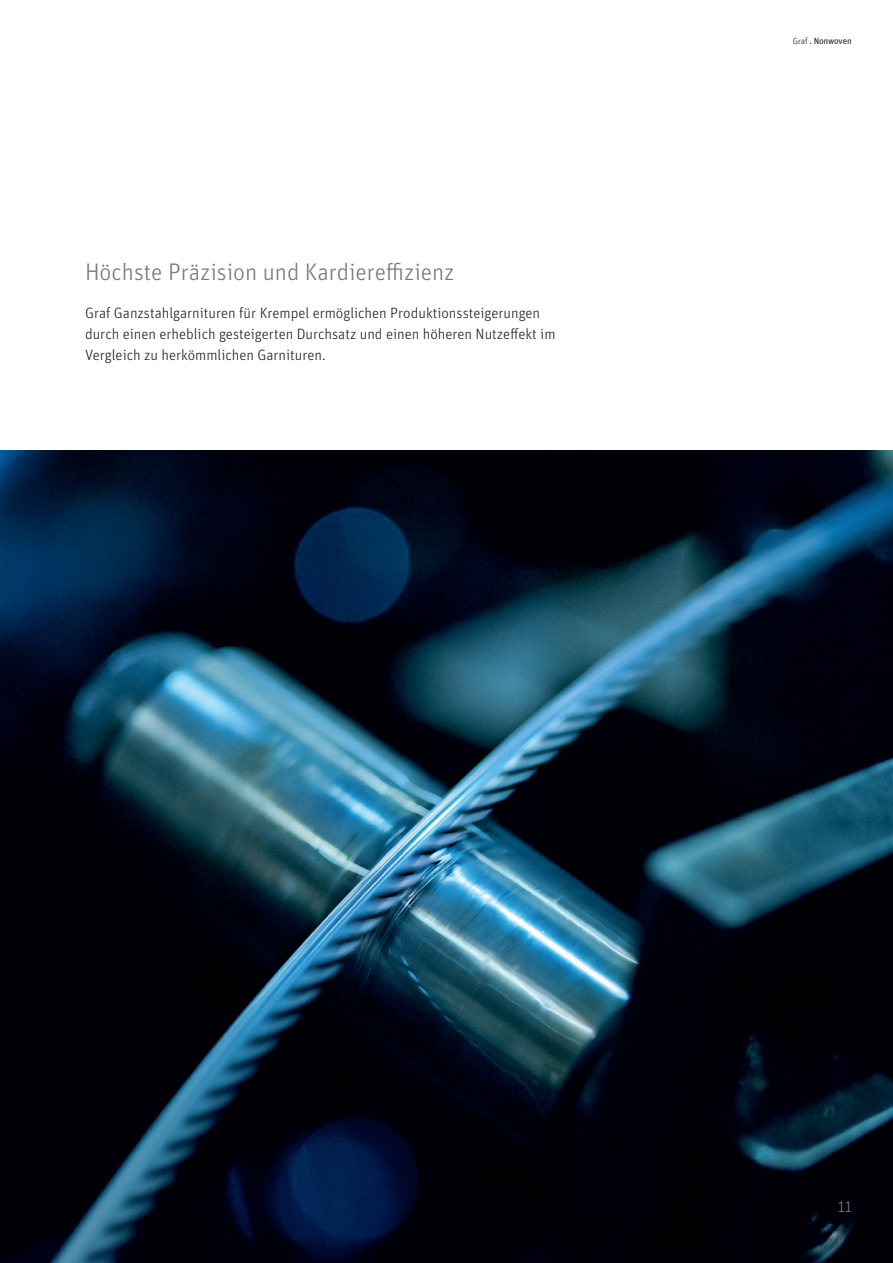
<style>
.page{position:relative;width:893px;height:1263px;background:#fff}
.page>*{position:absolute;margin:0;border:0;box-sizing:border-box;transform-origin:0 0}
.t1{font:300 24px "Unit Pro";color:#76787b}
.t2{font:300 16.5px "Unit Pro";color:#76787b}
.t3{font:300 15px/21px "Unit Pro";color:#231f20}
.t4{font:9px "Unit Pro";letter-spacing:-.02em;color:#231f20}
.s1{font-weight:300}
</style>
<div class="page">
<img style="left:0;top:451px;width:893px;height:812px">
<h1 class="t1" style="left:85px;top:255px;width:371px">Höchste Präzision und Kardiereffizienz</h1>
<p class="t3" style="left:85px;top:301px;width:472px">Graf Ganzstahlgarnituren für Krempel ermöglichen Produktionssteigerungen durch einen erheblich gesteigerten Durchsatz und einen höheren Nutzeffekt im<br>Vergleich zu herkömmlichen Garnituren.</p>
<p class="t4" style="left:793px;top:34px;width:60px"><span class="s1">Graf</span> . Nonwoven</p>
<p class="t2" style="left:838px;top:1195px;width:16px">11</p>
</div>
